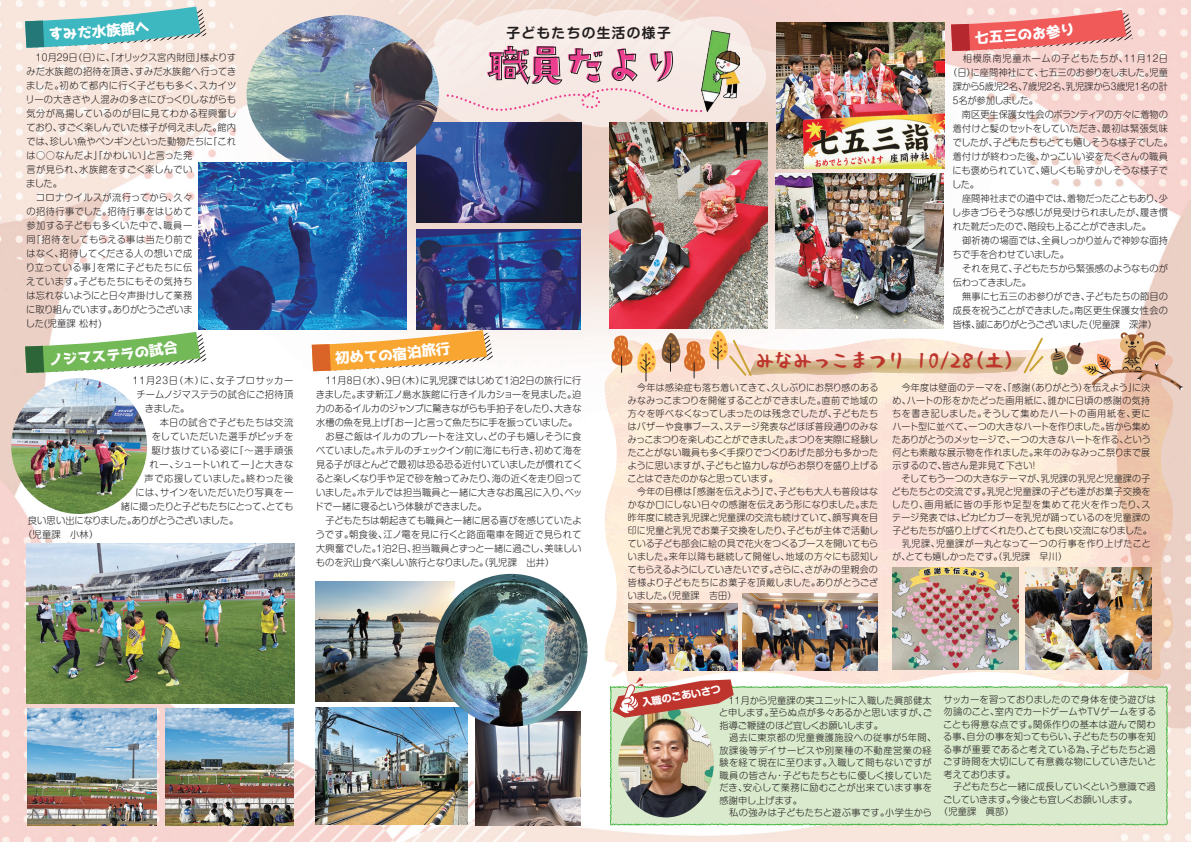
<style>
.page{position:relative;width:1191px;height:842px;background:#fff}
.page>*{position:absolute;margin:0;border:0;box-sizing:border-box;transform-origin:0 0}
.t1{font:47.9px "AB kirigirisu";letter-spacing:-.2em;color:#ed3f8f}
.t2{font:20px "Rii Tegaki Fude";letter-spacing:-.06em;color:#bd352d}
.t3{font:700 13.7px "Shin M Go Pro De";letter-spacing:.1em;color:#231f20}
.t4{font:700 10px "Shin M Go Pro";color:#fff}
.t5{font:300 9.5px/14px "Shin M Go Pro";color:#231f20}
.t6{font:300 9.5px "Shin M Go Pro";letter-spacing:-.035em;color:#231f20}
.t7{font:300 9.5px "Shin M Go Pro";letter-spacing:-.03em;color:#231f20}
.t8{font:300 9.5px "Shin M Go Pro";letter-spacing:.045em;color:#231f20}
.t9{font:300 9.5px "Shin M Go Pro";letter-spacing:-.02em;color:#231f20}
.t10{font:300 9.5px "Shin M Go Pro";letter-spacing:.06em;color:#231f20}
.t11{font:300 9.5px "Shin M Go Pro";letter-spacing:-.045em;color:#231f20}
.t12{font:300 9.5px "Shin M Go Pro";letter-spacing:.085em;color:#231f20}
.t13{font:300 9.5px "Shin M Go Pro";letter-spacing:.055em;color:#231f20}
.t14{font:300 9.5px "Shin M Go Pro";letter-spacing:.05em;color:#231f20}
.t15{font:300 9.5px "Shin M Go Pro";letter-spacing:.04em;color:#231f20}
.t16{font:300 9.5px "Shin M Go Pro";letter-spacing:.07em;color:#231f20}
.t17{font:300 9.5px "Shin M Go Pro";letter-spacing:-.025em;color:#231f20}
.t18{font:300 9.5px "Shin M Go Pro";letter-spacing:-.04em;color:#231f20}
.t19{font:300 9.5px "Shin M Go Pro";letter-spacing:-.06em;color:#231f20}
.t20{font:300 9.3px/13px "Shin M Go Pro";letter-spacing:.015em;color:#231f20}
.t21{font:300 9.3px "Shin M Go Pro";letter-spacing:.035em;color:#231f20}
.t22{font:300 9.3px "Shin M Go Pro";letter-spacing:-.035em;color:#231f20}
.t23{font:300 9.3px "Shin M Go Pro";letter-spacing:-.02em;color:#231f20}
</style>
<div class="page">
<img style="left:0;top:0;width:1191px;height:842px">
<svg style="left:605px;top:338px;width:568px;height:346px;background:#fae4d5"></svg>
<svg style="left:418px;top:9px;width:348px;height:123px;background:#f1e2dd"></svg>
<img style="left:701px;top:30px;width:38px;height:81px">
<svg style="left:444px;top:46px;width:259px;height:68px;background:#e8dad7"></svg>
<div style="left:609px;top:685px;width:559px;height:141px;background:#daebcd"></div>
<img style="left:416px;top:123px;width:165px;height:100px">
<img style="left:416px;top:230px;width:165px;height:100px">
<img style="left:27px;top:709px;width:129px;height:116px">
<img style="left:165px;top:709px;width:129px;height:116px">
<img style="left:315px;top:582px;width:140px;height:120px">
<img style="left:315px;top:708px;width:152px;height:116px">
<img style="left:475px;top:711px;width:105px;height:114px">
<img style="left:435px;top:574px;width:152px;height:153px;border-radius:76px">
<img style="left:610px;top:123px;width:157px;height:205px">
<img style="left:776px;top:23px;width:168px;height:146px">
<img style="left:775px;top:174px;width:168px;height:154px">
<img style="left:892px;top:568px;width:126px;height:102px">
<img style="left:1025px;top:568px;width:126px;height:102px">
<img style="left:618px;top:718px;width:96px;height:99px">
<svg style="left:612px;top:677px;width:121px;height:41px;background:#cd8b7c"></svg>
<svg style="left:610px;top:330px;width:573px;height:60px"></svg>
<img style="left:11px;top:378px;width:136px;height:136px;border-radius:68px">
<img style="left:26px;top:544px;width:268px;height:159px">
<img style="left:629px;top:603px;width:108px;height:68px">
<img style="left:742px;top:594px;width:135px;height:77px">
<img style="left:246px;top:15px;width:193px;height:158px">
<img style="left:198px;top:163px;width:209px;height:166px">
<svg style="left:25px;top:7px;width:182px;height:41px;background:#7fc2c4"></svg>
<svg style="left:951px;top:10px;width:181px;height:41px;background:#ec8381"></svg>
<svg style="left:25px;top:332px;width:182px;height:41px"></svg>
<svg style="left:312px;top:330px;width:181px;height:41px"></svg>
<p class="t5" style="left:26px;top:49px;width:212px">　10月29日（日）に、「オリックス宮内財団」様よりすみだ水族館の招待を頂き、すみだ水族館へ行ってきました。初めて都内に行く子どもも多く、スカイツリーの大きさや人混みの多さにびっくりしながらも気分が高揚しているのが目に見てわかる程興奮しており、すごく楽しんでいた様子が伺えました。館内では、珍しい魚やペンギンといった動物たちに「これは○○なんだよ」「かわいい」と言った発<br>言が見られ、水族館をすごく楽しんでい<br>ました。<br>　コロナウイルスが流行ってから、久々<br>の招待行事でした。招待行事をはじめて<br>参加する子どもも多くいた中で、職員一<br>同「招待をしてもらえる事は当たり前で<br>はなく、招待してくださる人の想いで成<br>り立っている事」を常に子どもたちに伝<br>えています。子どもたちにもその気持ち<br>は忘れないようにと日々声掛けして業務<br>に取り組んでいます。ありがとうございま<br>した(児童課 松村)</p>
<p class="t12" style="left:122px;top:373px;width:172px">　11月23日（木）に、女子プロサッカー</p>
<p class="t5" style="left:136px;top:386px;width:158px">チームノジマステラの試合にご招待頂</p>
<p class="t5" style="left:145px;top:400px;width:46px">きました。</p>
<p class="t15" style="left:150px;top:415px;width:145px">　本日の試合で子どもたちは交流</p>
<p class="t8" style="left:152px;top:429px;width:143px">をしていただいた選手がピッチを</p>
<p class="t16" style="left:152px;top:443px;width:143px">駆け抜けている姿に「～選手頑張</p>
<p class="t13" style="left:150px;top:457px;width:145px">れー、シュートいれてー」と大きな</p>
<p class="t14" style="left:144px;top:471px;width:150px">声で応援していました。終わった後</p>
<p class="t8" style="left:135px;top:485px;width:159px">には、サインをいただいたり写真を一</p>
<p class="t7" style="left:121px;top:499px;width:174px">緒に撮ったりと子どもたちにとって、とても</p>
<p class="t6" style="left:28px;top:513px;width:212px">良い思い出になりました。ありがとうございました。</p>
<p class="t5" style="left:23px;top:526px;width:77px">（児童課　小林）</p>
<h3 class="t3" style="left:506px;top:21px;width:166px">子どもたちの生活の様子</h3>
<h1 class="t1" style="left:484px;top:41px;width:203px">職員だより</h1>
<p class="t10" style="left:952px;top:50px;width:217px">　相模原南児童ホームの子どもたちが、11月12日</p>
<p class="t9" style="left:948px;top:65px;width:221px">（日）に座間神社にて、七五三のお参りをしました。児童</p>
<p class="t5" style="left:952px;top:78px;width:217px">課から5歳児2名、7歳児2名、乳児課から3歳児1名の計</p>
<p class="t18" style="left:952px;top:93px;width:87px">5名が参加しました。</p>
<p class="t5" style="left:952px;top:106px;width:217px">　南区更生保護女性会のボランティアの方々に着物の</p>
<p class="t5" style="left:952px;top:120px;width:217px">着付けと髪のセットをしていただき、最初は緊張気味</p>
<p class="t7" style="left:952px;top:135px;width:221px">でしたが、子どもたちもとても嬉しそうな様子でした。</p>
<p class="t5" style="left:952px;top:148px;width:217px">着付けが終わった後、かっこいい姿をたくさんの職員</p>
<p class="t5" style="left:952px;top:162px;width:217px">にも褒められていて、嬉しくも恥ずかしそうな様子で</p>
<p class="t5" style="left:952px;top:176px;width:28px">した。</p>
<p class="t5" style="left:952px;top:190px;width:217px">　座間神社までの道中では、着物だったこともあり、少</p>
<p class="t5" style="left:952px;top:204px;width:217px">し歩きづらそうな感じが見受けられましたが、履き慣</p>
<p class="t6" style="left:952px;top:219px;width:200px">れた靴だったので、階段も上ることができました。</p>
<p class="t5" style="left:952px;top:232px;width:217px">　御祈祷の場面では、全員しっかり並んで神妙な面持</p>
<p class="t17" style="left:952px;top:247px;width:118px">ちで手を合わせていました。</p>
<p class="t5" style="left:952px;top:260px;width:217px">　それを見て、子どもたちから緊張感のようなものが</p>
<p class="t19" style="left:952px;top:275px;width:80px">伝わってきました。</p>
<p class="t5" style="left:952px;top:288px;width:217px">　無事に七五三のお参りができ、子どもたちの節目の</p>
<p class="t5" style="left:952px;top:302px;width:217px">成長を祝うことができました。南区更生保護女性会の</p>
<p class="t11" style="left:952px;top:317px;width:206px">皆様、誠にありがとうございました（児童課　深津）</p>
<p class="t5" style="left:314px;top:372px;width:269px">　11月8日（水）、9日（木）に乳児課ではじめて１泊２日の旅行に行きました。まず新江ノ島水族館に行きイルカショーを見ました。迫力のあるイルカのジャンプに驚きながらも手拍子をしたり、大きな水槽の魚を見上げ「おー」と言って魚たちに手を振っていました。　お昼ご飯はイルカのプレートを注文し、どの子も嬉しそうに食べていました。ホテルのチェックイン前に海にも行き、初めて海を見る子がほとんどで最初は恐る恐る近付いていましたが慣れてくると楽しくなり手や足で砂を触ってみたり、海の近くを走り回っていました。ホテルでは担当職員と一緒に大きなお風呂に入り、ベッドで一緒に寝るという体験ができました。<br>　子どもたちは朝起きても職員と一緒に居る喜びを感じていたようです。朝食後、江ノ電を見に行くと路面電車を間近で見られて大興奮でした。１泊２日、担当職員とずっと一緒に過ごし、美味しいものを沢山食べ楽しい旅行となりました。（乳児課　出井）</p>
<h2 class="t2" style="left:755px;top:350px;width:271px">みなみっこまつり 10/28（土）</h2>
<p class="t20" style="left:892px;top:380px;width:261px">　今年度は壁面のテーマを、「感謝（ありがとう）を伝えよう」に決め、ハートの形をかたどった画用紙に、誰かに日頃の感謝の気持ちを書き記しました。そうして集めたハートの画用紙を、更にハート型に並べて、一つの大きなハートを作りました。皆から集めたありがとうのメッセージで、一つの大きなハートを作る、という何とも素敵な展示物を作れました。来年のみなみっこ祭りまで展示するので、皆さん是非見て下さい！<br>　そしてもう一つの大きなテーマが、乳児課の乳児と児童課の子どもたちとの交流です。乳児と児童課の子ども達がお菓子交換をしたり、画用紙に皆の手形や足型を集めて花火を作ったり、ステージ発表では、ピカピカブーを乳児が踊っているのを児童課の子どもたちが盛り上げてくれたり、とても良い交流になりました。　乳児課、児童課が一丸となって一つの行事を作り上げたことが、とても嬉しかったです。（乳児課　早川）</p>
<p class="t20" style="left:627px;top:380px;width:252px">　今年は感染症も落ち着いてきて、久しぶりにお祭り感のあるみなみっこまつりを開催することができました。直前で地域の方々を呼べなくなってしまったのは残念でしたが、子どもたちはバザーや食事ブース、ステージ発表などほぼ普段通りのみなみっこまつりを楽しむことができました。まつりを実際に経験したことがない職員も多く手探りでつくりあげた部分も多かったように思いますが、子どもと協力しながらお祭りを盛り上げることはできたのかなと思っています。<br>　今年の目標は「感謝を伝えよう」で、子どもも大人も普段はなかなか口にしない日々の感謝を伝えあう形になりました。また昨年度に続き乳児課と児童課の交流も続けていて、顔写真を目印に児童と乳児でお菓子交換をしたり、子どもが主体で活動している子ども部会に絵の具で花火をつくるブースを開いてもらいました。来年以降も継続して開催し、地域の方々にも認知してもらえるようにしていきたいです。さらに、さがみの里親会の皆様より子どもたちにお菓子を頂戴しました。ありがとうございました。（児童課　吉田）</p>
<p class="t4" style="left:640px;top:695px;width:81px;rotate:-10deg">入職のごあいさつ</p>
<p class="t20" style="left:719px;top:693px;width:219px;line-height:12.5px">　11月から児童課の実ユニットに入職した眞部健太と申します。至らぬ点が多々あるかと思いますが、ご指導ご鞭撻のほど宜しくお願いします。<br>　過去に東京都の児童養護施設への従事が5年間、放課後等デイサービスや別業種の不動産営業の経験を経て現在に至ります。入職して間もないですが職員の皆さん・子どもたちともに優しく接していただき、安心して業務に励むことが出来ています事を感謝申し上げます。<br>　私の強みは子どもたちと遊ぶ事です。小学生から</p>
<p class="t20" style="left:943px;top:691px;width:214px">サッカーを習っておりましたので身体を使う遊びは</p>
<p class="t20" style="left:943px;top:704px;width:214px">勿論のこと、室内でカードゲームやTVゲームをする</p>
<p class="t21" style="left:943px;top:717px;width:214px">ことも得意な点です。関係作りの基本は遊んで関わ</p>
<p class="t20" style="left:943px;top:729px;width:214px">る事、自分の事を知ってもらい、子どもたちの事を知</p>
<p class="t20" style="left:943px;top:741px;width:214px">る事が重要であると考えている為、子どもたちと過</p>
<p class="t20" style="left:943px;top:754px;width:215px">ごす時間を大切にして有意義な物にしていきたいと</p>
<p class="t23" style="left:943px;top:766px;width:73px">考えております。</p>
<p class="t20" style="left:943px;top:779px;width:214px">　子どもたちと一緒に成長していくという意識で過</p>
<p class="t22" style="left:943px;top:791px;width:200px">ごしていきます。今後とも宜しくお願いします。　</p>
<p class="t20" style="left:939px;top:804px;width:76px">（児童課　眞部）</p>
</div>
